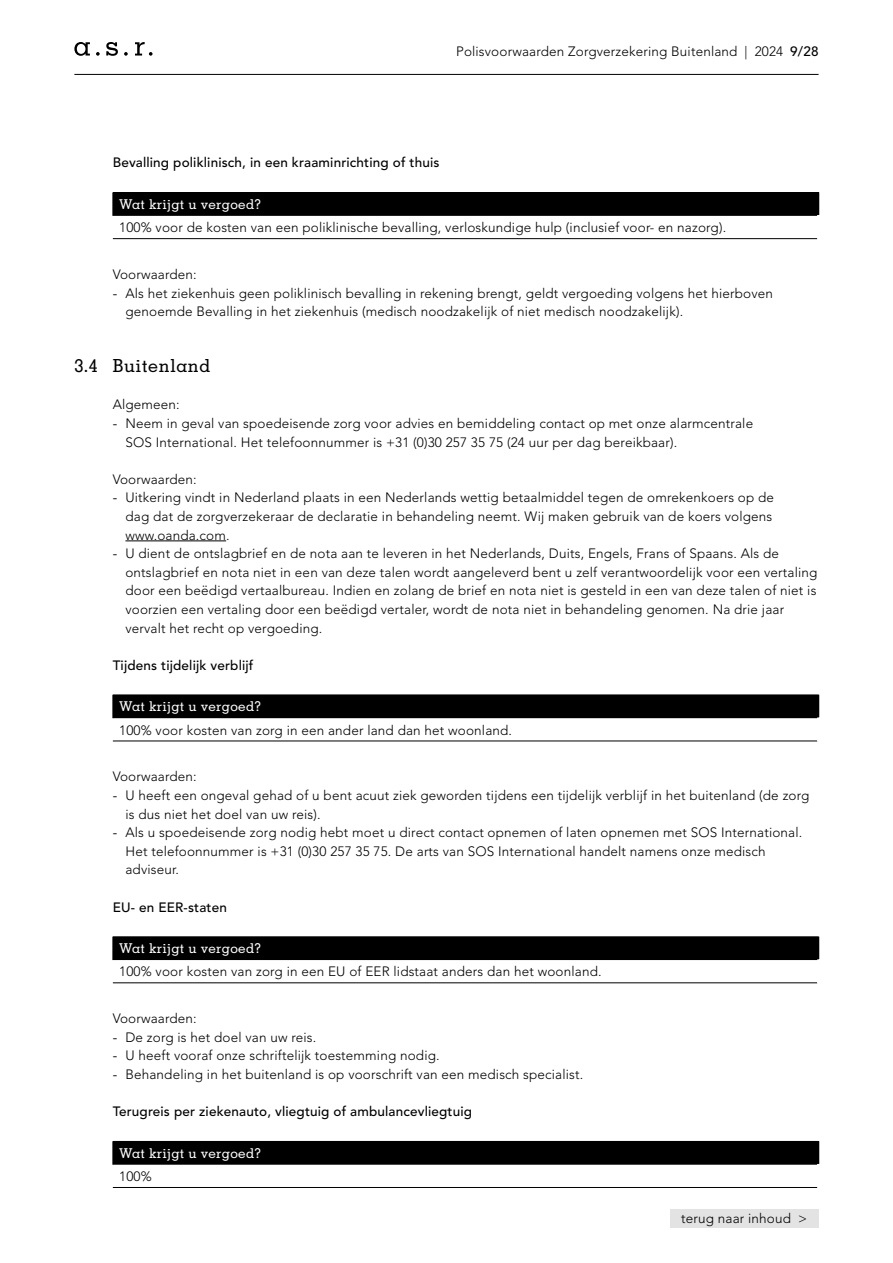
<style>
.page{position:relative;width:893px;height:1263px;background:#fff}
.page>*{position:absolute;margin:0;border:0;box-sizing:border-box;transform-origin:0 0}
.t1{font:500 18px "Memphis LT Std";letter-spacing:.025em;color:#000}
.t2{font:300 13.5px/18.6px "Avenir LT Std";letter-spacing:.01em;color:#000}
.t3{font:500 13.5px "Avenir LT Std";letter-spacing:.01em;color:#000}
.t4{font:500 13.5px "Memphis LT Std";letter-spacing:.025em;color:#fff}
.s1{font-weight:500}
.s2{font-weight:400}
</style>
<div class="page">
<div style="left:670px;top:1209px;width:149px;height:19px;background:#e3e3e3"></div>
<hr style="left:125px;top:540px;width:101px;height:1px;background:#000">
<div style="left:113px;top:193px;width:706px;height:22px;background:#000"></div>
<hr style="left:113px;top:192px;width:706px;height:1px;background:#000">
<hr style="left:113px;top:238px;width:704px;height:1px;background:#000">
<hr style="left:113px;top:214px;width:704px;height:2px;background:#000">
<div style="left:113px;top:695px;width:706px;height:22px;background:#000"></div>
<hr style="left:113px;top:741px;width:704px;height:1px;background:#000">
<hr style="left:113px;top:717px;width:704px;height:1px;background:#000">
<div style="left:113px;top:937px;width:706px;height:22px;background:#000"></div>
<hr style="left:113px;top:936px;width:706px;height:1px;background:#000">
<hr style="left:113px;top:982px;width:704px;height:1px;background:#000">
<hr style="left:113px;top:958px;width:704px;height:2px;background:#000">
<div style="left:113px;top:1141px;width:706px;height:23px;background:#000"></div>
<hr style="left:113px;top:1187px;width:704px;height:1px;background:#000">
<hr style="left:113px;top:1163px;width:704px;height:2px;background:#000">
<hr style="left:74px;top:74px;width:745px;height:1px;background:#000">
<svg style="left:124px;top:52px;width:4px;height:4px"></svg>
<svg style="left:135px;top:42px;width:18px;height:14px"></svg>
<svg style="left:96px;top:52px;width:4px;height:4px"></svg>
<svg style="left:74px;top:42px;width:16px;height:14px"></svg>
<svg style="left:106px;top:42px;width:12px;height:14px"></svg>
<p class="t2" style="left:456px;top:42px;width:364px">Polisvoorwaarden Zorgverzekering Buitenland | 2024 <span class="s1">9/28</span></p>
<p class="t3" style="left:113px;top:155px;width:328px">Bevalling poliklinisch, in een kraaminrichting of thuis</p>
<p class="t4" style="left:119px;top:196px;width:144px">Wat krijgt u vergoed?</p>
<p class="t2" style="left:119px;top:218px;width:608px">100% voor de kosten van een poliklinische bevalling, verloskundige hulp (inclusief voor- en nazorg).</p>
<p class="t2" style="left:113px;top:265px;width:86px">Voorwaarden:</p>
<p class="t2" style="left:125px;top:284px;width:649px;text-indent:-13px"><span class="s2">-</span> Als het ziekenhuis geen poliklinisch bevalling in rekening brengt, geldt vergoeding volgens het hierboven genoemde Bevalling in het ziekenhuis (medisch noodzakelijk of niet medisch noodzakelijk).</p>
<h1 class="t1" style="left:74px;top:355px;width:137px">3.4 Buitenland</h1>
<p class="t2" style="left:113px;top:395px;width:69px">Algemeen:</p>
<p class="t2" style="left:125px;top:414px;width:629px;text-indent:-13px"><span class="s2">-</span> Neem in geval van spoedeisende zorg voor advies en bemiddeling contact op met onze alarmcentrale<br>SOS International. Het telefoonnummer is +31 (0)30 257 35 75 (24 uur per dag bereikbaar).</p>
<p class="t2" style="left:113px;top:470px;width:86px">Voorwaarden:</p>
<p class="t2" style="left:125px;top:488px;width:650px;text-indent:-13px"><span class="s2">-</span> Uitkering vindt in Nederland plaats in een Nederlands wettig betaalmiddel tegen de omrekenkoers op de dag dat de zorgverzekeraar de declaratie in behandeling neemt. Wij maken gebruik van de koers volgens www.oanda.com.</p>
<p class="t2" style="left:125px;top:544px;width:694px;text-indent:-13px"><span class="s2">-</span> U dient de ontslagbrief en de nota aan te leveren in het Nederlands, Duits, Engels, Frans of Spaans. Als de ontslagbrief en nota niet in een van deze talen wordt aangeleverd bent u zelf verantwoordelijk voor een vertaling door een beëdigd vertaalbureau. Indien en zolang de brief en nota niet is gesteld in een van deze talen of niet is voorzien een vertaling door een beëdigd vertaler, wordt de nota niet in behandeling genomen. Na drie jaar vervalt het recht op vergoeding.</p>
<p class="t3" style="left:113px;top:657px;width:142px">Tijdens tijdelijk verblijf</p>
<p class="t4" style="left:119px;top:698px;width:144px">Wat krijgt u vergoed?</p>
<p class="t2" style="left:119px;top:721px;width:394px">100% voor kosten van zorg in een ander land dan het woonland.</p>
<p class="t2" style="left:113px;top:767px;width:86px">Voorwaarden:</p>
<p class="t2" style="left:125px;top:786px;width:685px;text-indent:-13px"><span class="s2">-</span> U heeft een ongeval gehad of u bent acuut ziek geworden tijdens een tijdelijk verblijf in het buitenland (de zorg is dus niet het doel van uw reis).</p>
<p class="t2" style="left:125px;top:823px;width:678px;text-indent:-13px"><span class="s2">-</span> Als u spoedeisende zorg nodig hebt moet u direct contact opnemen of laten opnemen met SOS International.<br>Het telefoonnummer is +31 (0)30 257 35 75. De arts van SOS International handelt namens onze medisch adviseur.</p>
<p class="t3" style="left:113px;top:899px;width:116px">EU- en EER-staten</p>
<p class="t4" style="left:119px;top:940px;width:144px">Wat krijgt u vergoed?</p>
<p class="t2" style="left:119px;top:962px;width:484px">100% voor kosten van zorg in een EU of EER lidstaat anders dan het woonland.</p>
<p class="t2" style="left:113px;top:1009px;width:86px">Voorwaarden:</p>
<p class="t2" style="left:113px;top:1028px;width:205px"><span class="s2">-</span> De zorg is het doel van uw reis.</p>
<p class="t2" style="left:113px;top:1046px;width:328px"><span class="s2">-</span> U heeft vooraf onze schriftelijk toestemming nodig.</p>
<p class="t2" style="left:113px;top:1065px;width:472px"><span class="s2">-</span> Behandeling in het buitenland is op voorschrift van een medisch specialist.</p>
<p class="t3" style="left:113px;top:1104px;width:361px">Terugreis per ziekenauto, vliegtuig of ambulancevliegtuig</p>
<p class="t4" style="left:119px;top:1144px;width:144px">Wat krijgt u vergoed?</p>
<p class="t2" style="left:119px;top:1167px;width:34px">100%</p>
<p class="t2" style="left:681px;top:1209px;width:127px">terug naar inhoud &gt;</p>
</div>
